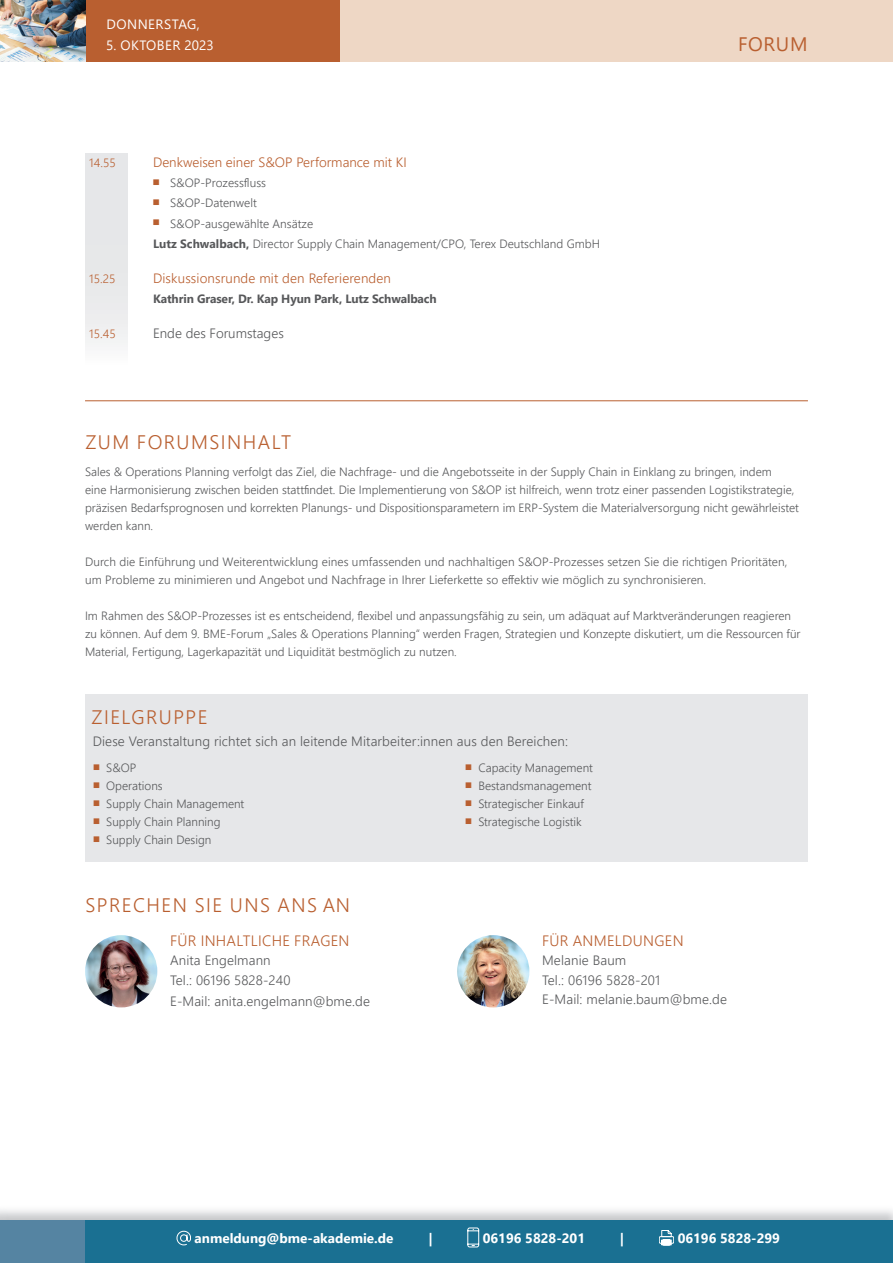
<style>
.page{position:relative;width:893px;height:1263px;background:#fff}
.page>*{position:absolute;margin:0;border:0;box-sizing:border-box;transform-origin:0 0}
.t1{font:300 19.5px "Segoe UI";letter-spacing:.075em;color:#b95f30}
.t2{font:19.5px "Segoe UI";letter-spacing:.035em;color:#b95f30}
.t3{font:300 15px "Segoe UI";letter-spacing:.02em;color:#b95f30}
.t4{font:300 13.5px/19.5px "Segoe UI";letter-spacing:.01em;color:#57585a}
.t5{font:300 13.5px "Segoe UI";letter-spacing:.01em;color:#b95f30}
.t6{font:700 13.5px "Segoe UI";color:#fff}
.t7{font:13.5px "Segoe UI";letter-spacing:.035em;color:#fff}
.t8{font:300 12px/18px "Segoe UI";color:#57585a}
.t9{font:700 12px "Segoe UI";letter-spacing:-.01em;color:#57585a}
.t10{font:300 12px "Segoe UI";color:#b95f30}
.s1{font-family:"Universal Std Newswith Comm Pi";font-weight:400;font-size:11.25px;color:#b95f30}
.s2{font-weight:700}
</style>
<div class="page">
<div style="left:85px;top:694px;width:723px;height:168px;background:#e6e7e9"></div>
<div style="left:0;top:1220px;width:893px;height:43px;background:#5584a2"></div>
<div style="left:85px;top:1220px;width:808px;height:43px;background:#1a7092"></div>
<div style="left:85px;top:0;width:255px;height:62px;background:#b95f30"></div>
<div style="left:340px;top:0;width:553px;height:62px;background:#eed7c5"></div>
<div style="left:85px;top:153px;width:43px;height:213px;background:linear-gradient(to bottom,#e1e3e5,#f3f3f4)"></div>
<hr style="left:85px;top:400px;width:723px;height:1px;background:#b95f30">
<img style="left:85px;top:935px;width:72px;height:72px;border-radius:36px">
<img style="left:457px;top:935px;width:72px;height:72px;border-radius:36px">
<svg style="left:177px;top:1231px;width:14px;height:14px"></svg>
<svg style="left:467px;top:1227px;width:12px;height:20px"></svg>
<div style="left:659px;top:1236px;width:15px;height:7px;border:1px solid #fff"></div>
<svg style="left:661px;top:1230px;width:11px;height:15px"></svg>
<img style="left:0;top:0;width:85px;height:62px">
<p class="t7" style="left:107px;top:11px;width:95px">DONNERSTAG,</p>
<p class="t7" style="left:106px;top:32px;width:109px">5. OKTOBER 2023</p>
<h1 class="t2" style="left:738px;top:26px;width:71px">FORUM</h1>
<p class="t10" style="left:89px;top:152px;width:28px">14.55</p>
<p class="t5" style="left:153px;top:150px;width:255px">Denkweisen einer S&amp;OP Performance mit KI</p>
<p class="t8" style="left:153px;top:172px;width:449px;line-height:20.1px"><span class="s1">◾</span> S&amp;OP-Prozessfluss<br><span class="s1">◾</span> S&amp;OP-Datenwelt<br><span class="s1">◾</span> S&amp;OP-ausgewählte Ansätze<br><span class="s2">Lutz Schwalbach,</span> Director Supply Chain Management/CPO, Terex Deutschland GmbH</p>
<p class="t10" style="left:89px;top:267px;width:28px">15.25</p>
<p class="t5" style="left:153px;top:265px;width:239px">Diskussionsrunde mit den Referierenden</p>
<p class="t9" style="left:153px;top:287px;width:285px">Kathrin Graser, Dr. Kap Hyun Park, Lutz Schwalbach</p>
<p class="t10" style="left:89px;top:322px;width:28px">15.45</p>
<p class="t4" style="left:153px;top:322px;width:132px">Ende des Forumstages</p>
<h1 class="t1" style="left:85px;top:424px;width:207px">ZUM FORUMSINHALT</h1>
<p class="t8" style="left:85px;top:461px;width:715px">Sales &amp; Operations Planning verfolgt das Ziel, die Nachfrage- und die Angebotsseite in der Supply Chain in Einklang zu bringen, indem<br>eine Harmonisierung zwischen beiden stattfindet. Die Implementierung von S&amp;OP ist hilfreich, wenn trotz einer passenden Logistikstrategie, präzisen Bedarfsprognosen und korrekten Planungs- und Dispositionsparametern im ERP-System die Materialversorgung nicht gewährleistet werden kann.</p>
<p class="t8" style="left:85px;top:551px;width:704px">Durch die Einführung und Weiterentwicklung eines umfassenden und nachhaltigen S&amp;OP-Prozesses setzen Sie die richtigen Prioritäten, um Probleme zu minimieren und Angebot und Nachfrage in Ihrer Lieferkette so effektiv wie möglich zu synchronisieren.</p>
<p class="t8" style="left:85px;top:605px;width:717px">Im Rahmen des S&amp;OP-Prozesses ist es entscheidend, flexibel und anpassungsfähig zu sein, um adäquat auf Marktveränderungen reagieren zu können. Auf dem 9. BME-Forum „Sales &amp; Operations Planning“ werden Fragen, Strategien und Konzepte diskutiert, um die Ressourcen für<br>Material, Fertigung, Lagerkapazität und Liquidität bestmöglich zu nutzen.</p>
<h1 class="t1" style="left:92px;top:698px;width:118px">ZIELGRUPPE</h1>
<p class="t4" style="left:93px;top:730px;width:477px">Diese Veranstaltung richtet sich an leitende Mitarbeiter:innen aus den Bereichen:</p>
<p class="t8" style="left:94px;top:758px;width:152px"><span class="s1">◾</span> S&amp;OP<br><span class="s1">◾</span> Operations<br><span class="s1">◾</span> Supply Chain Management <span class="s1">◾</span> Supply Chain Planning<br><span class="s1">◾</span> Supply Chain Design</p>
<p class="t8" style="left:466px;top:758px;width:129px"><span class="s1">◾</span> Capacity Management <span class="s1">◾</span> Bestandsmanagement <span class="s1">◾</span> Strategischer Einkauf <span class="s1">◾</span> Strategische Logistik</p>
<h1 class="t1" style="left:85px;top:886px;width:266px">SPRECHEN SIE UNS ANS AN</h1>
<p class="t3" style="left:170px;top:926px;width:181px">FÜR INHALTLICHE FRAGEN</p>
<p class="t4" style="left:170px;top:949px;width:122px">Anita Engelmann<br>Tel.: 06196 5828-240</p>
<p class="t4" style="left:170px;top:990px;width:202px">E-Mail: anita.engelmann@bme.de</p>
<p class="t3" style="left:542px;top:926px;width:143px">FÜR ANMELDUNGEN</p>
<p class="t4" style="left:542px;top:949px;width:186px">Melanie Baum<br>Tel.: 06196 5828-201<br>E-Mail: melanie.baum@bme.de</p>
<p class="t6" style="left:195px;top:1225px;width:200px">anmeldung@bme-akademie.de</p>
<p class="t6" style="left:428px;top:1225px;width:6px">|</p>
<p class="t6" style="left:483px;top:1225px;width:104px">06196 5828-201</p>
<p class="t6" style="left:620px;top:1225px;width:6px">|</p>
<p class="t6" style="left:678px;top:1225px;width:104px">06196 5828-299</p>
</div>
